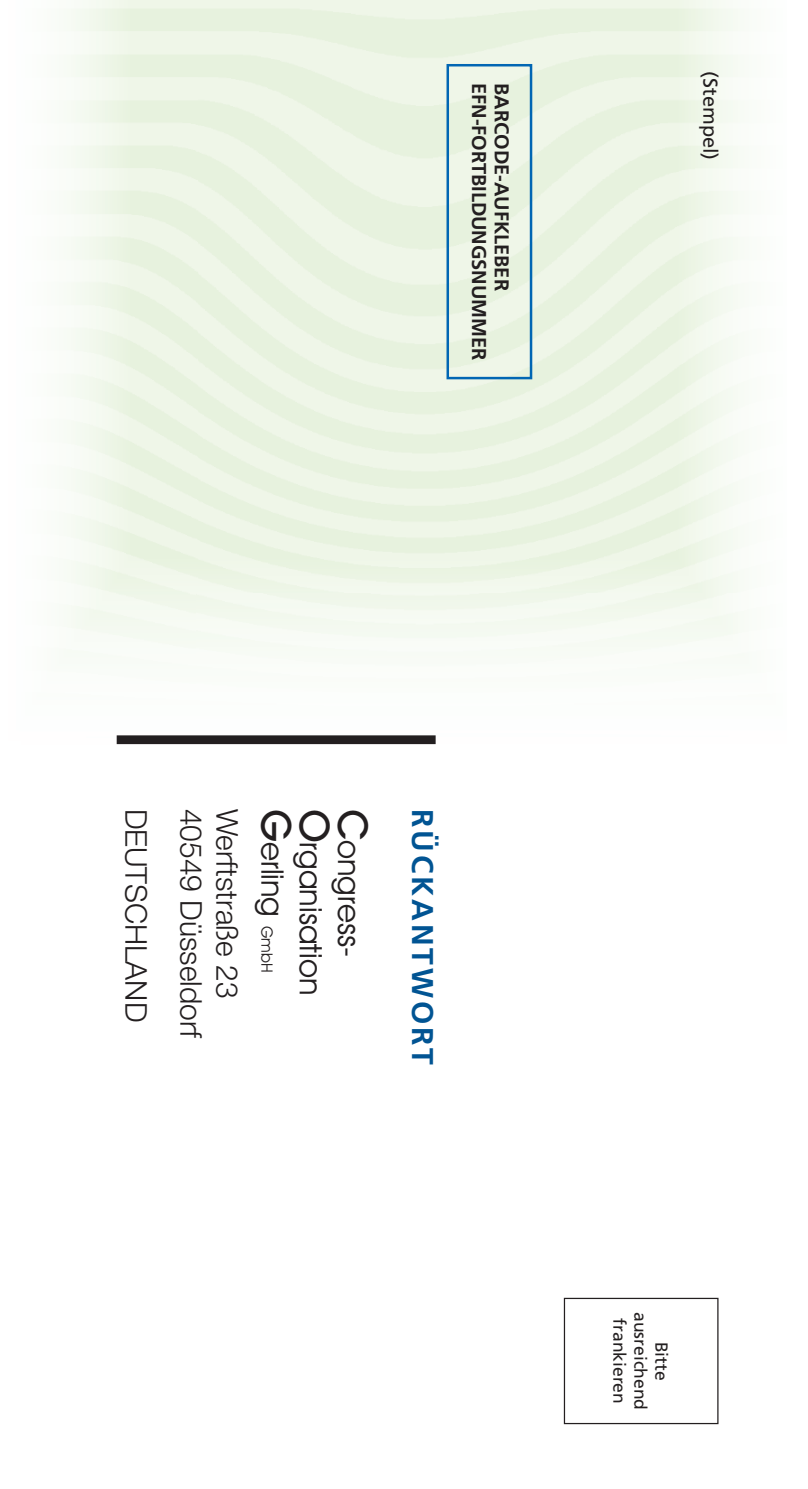
<style>
.page{position:relative;width:808px;height:1489px;background:#fff}
.page>*{position:absolute;margin:0;border:0;box-sizing:border-box;transform-origin:0 0}
.t1{font:31.25px/38.2px "Avant Garde Book BT";color:#231f20}
.t2{font:300 30px "Helvetica Neue";color:#231f20}
.t3{font:700 30px "Frutiger";letter-spacing:.1em;color:#015493}
.t4{font:700 20px "Frutiger";color:#231f20}
.t5{font:20px "Frutiger";color:#231f20}
.t6{font:17.5px/21px "Frutiger";color:#231f20;text-align:center}
.s1{font-family:"Avant Garde";font-weight:500;font-size:40px}
.s2{font-size:15.75px}
</style>
<div class="page">
<div style="left:117px;top:735px;width:319px;height:9px;background:#231f20"></div>
<div style="left:564px;top:1297px;width:154px;height:126px;border:1px solid #231f20"></div>
<div style="left:446px;top:64px;width:86px;height:315px;border:2px solid #0166b3"></div>
<p class="t4" style="left:491px;top:83px;width:279px;rotate:90deg">EFN-FORTBILDUNGSNUMMER</p>
<p class="t4" style="left:513px;top:83px;width:209px;rotate:90deg">BARCODE-AUFKLEBER</p>
<p class="t5" style="left:722px;top:71px;width:90px;rotate:90deg">(Stempel)</p>
<p class="t2" style="left:155px;top:808px;width:215px;rotate:90deg">DEUTSCHLAND</p>
<p class="t2" style="left:209px;top:808px;width:231px;rotate:90deg">40549 Düsseldorf</p>
<p class="t2" style="left:245px;top:808px;width:192px;rotate:90deg">Werftstraße 23</p>
<p class="t1" style="left:368px;top:808px;width:188px;rotate:90deg"><span class="s1">C</span>ongress-<br><span class="s1">O</span>rganisation<br><span class="s1">G</span>erling <span class="s2">GmbH</span></p>
<p class="t3" style="left:440px;top:808px;width:258px;rotate:90deg">RÜCKANTWORT</p>
<p class="t6" style="left:672px;top:1311px;width:100px;rotate:90deg">Bitte ausreichend frankieren</p>
</div>
